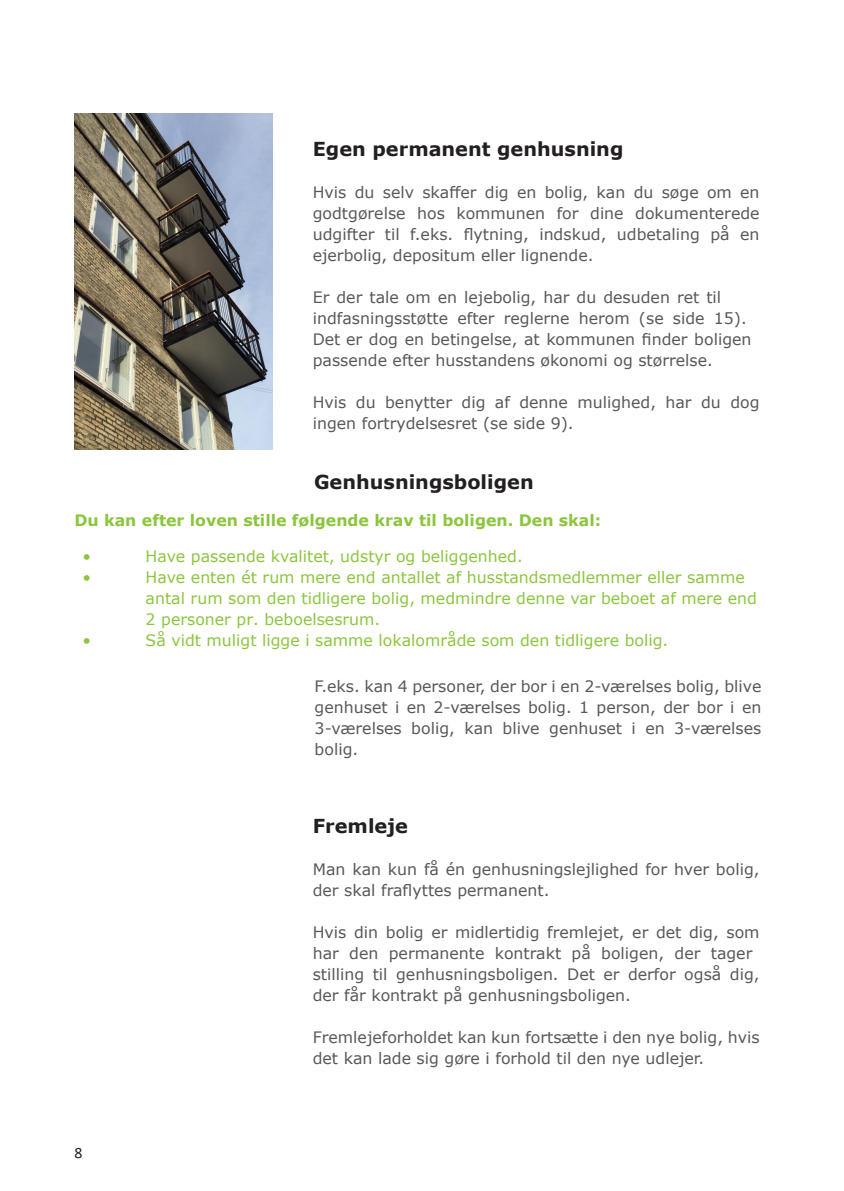
<style>
.page{position:relative;width:844px;height:1191px;background:#fff}
.page>*{position:absolute;margin:0;border:0;box-sizing:border-box;transform-origin:0 0}
.t1{font:700 19.25px "Verdana";color:#231f20}
.t2{font:15.75px/21px "Verdana";color:#57585a}
.t3{font:15.75px/21px "Verdana";color:#8bc63e}
.t4{font:700 15.75px "Verdana";color:#8bc63e}
.t5{font:15.75px "Calibri";color:#231f20}
</style>
<div class="page">
<img style="left:74px;top:113px;width:198px;height:336px">
<p class="t1" style="left:313px;top:140px;width:312px">Egen permanent genhusning</p>
<p class="t2" style="left:313px;top:182px;width:448px;text-align:justify">Hvis du selv skaffer dig en bolig, kan du søge om en godtgørelse hos kommunen for dine dokumenterede udgifter til f.eks. flytning, indskud, udbetaling på en ejerbolig, depositum eller lignende.</p>
<p class="t2" style="left:313px;top:287px;width:440px">Er der tale om en lejebolig, har du desuden ret til indfasningsstøtte efter reglerne herom (se side 15).<br>Det er dog en betingelse, at kommunen finder boligen passende efter husstandens økonomi og størrelse.</p>
<p class="t2" style="left:313px;top:392px;width:448px">Hvis du benytter dig af denne mulighed, har du dog ingen fortrydelsesret (se side 9).</p>
<p class="t1" style="left:314px;top:472px;width:221px">Genhusningsboligen</p>
<p class="t4" style="left:74px;top:513px;width:528px">Du kan efter loven stille følgende krav til boligen. Den skal:</p>
<p class="t3" style="left:83px;top:546px;width:10px">•</p>
<p class="t3" style="left:146px;top:546px;width:378px">Have passende kvalitet, udstyr og beliggenhed.</p>
<p class="t3" style="left:83px;top:567px;width:10px">•</p>
<p class="t3" style="left:146px;top:567px;width:612px">Have enten ét rum mere end antallet af husstandsmedlemmer eller samme antal rum som den tidligere bolig, medmindre denne var beboet af mere end<br>2 personer pr. beboelsesrum.</p>
<p class="t3" style="left:83px;top:630px;width:10px">•</p>
<p class="t3" style="left:146px;top:630px;width:524px">Så vidt muligt ligge i samme lokalområde som den tidligere bolig.</p>
<p class="t2" style="left:314px;top:675px;width:448px;text-align:justify">F.eks. kan 4 personer, der bor i en 2-værelses bolig, blive genhuset i en 2-værelses bolig. 1 person, der bor i en 3-værelses bolig, kan blive genhuset i en 3-værelses bolig.</p>
<p class="t5" style="left:74px;top:1143px;width:9px">8</p>
<p class="t1" style="left:313px;top:817px;width:97px">Fremleje</p>
<p class="t2" style="left:313px;top:859px;width:448px">Man kan kun få én genhusningslejlighed for hver bolig, der skal fraflyttes permanent.</p>
<p class="t2" style="left:313px;top:922px;width:448px">Hvis din bolig er midlertidig fremlejet, er det dig, som har den permanente kontrakt på boligen, der tager stilling til genhusningsboligen. Det er derfor også dig, der får kontrakt på genhusningsboligen.</p>
<p class="t2" style="left:313px;top:1027px;width:448px">Fremlejeforholdet kan kun fortsætte i den nye bolig, hvis det kan lade sig gøre i forhold til den nye udlejer.</p>
</div>
